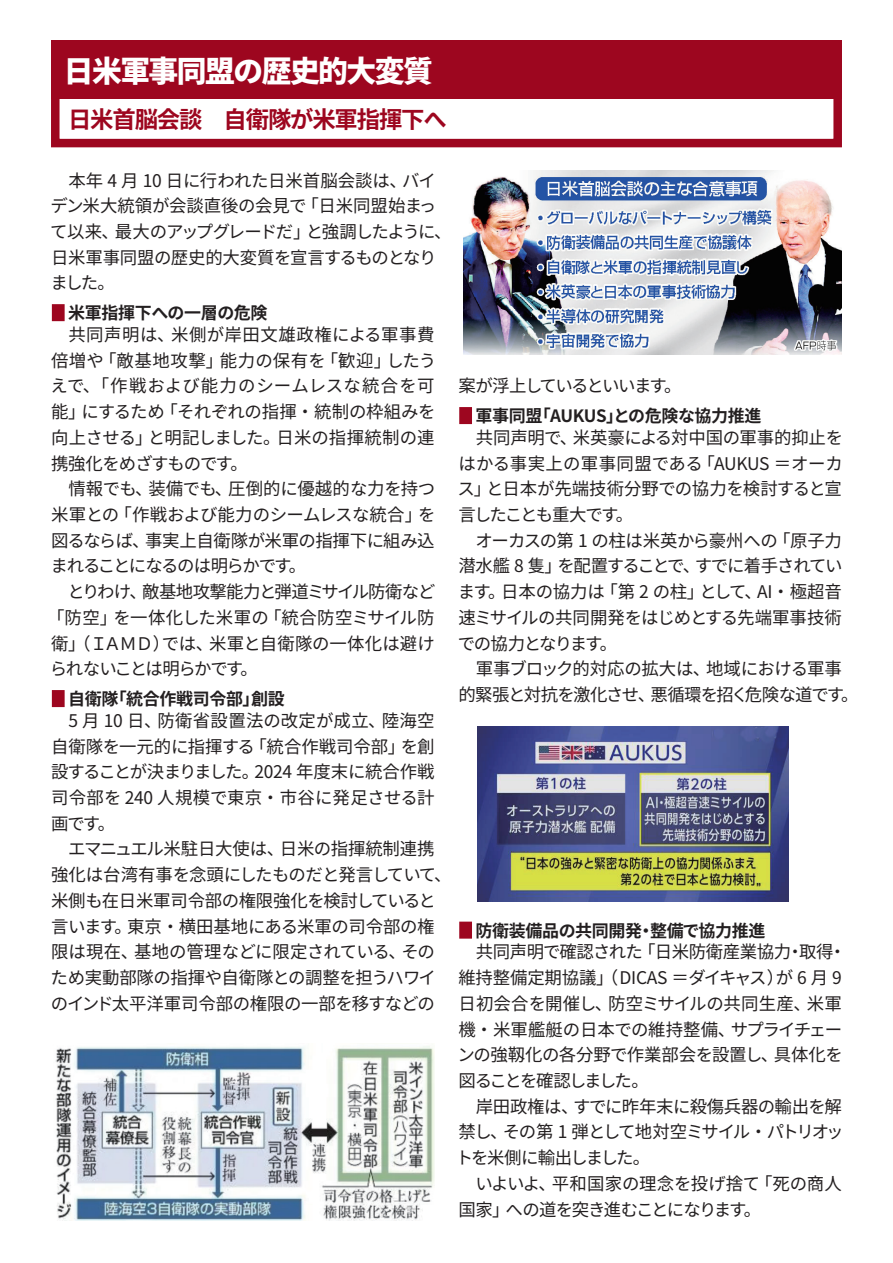
<style>
.page{position:relative;width:893px;height:1263px;background:#fff}
.page>*{position:absolute;margin:0;border:0;box-sizing:border-box;transform-origin:0 0}
.t1{font:800 29.7px "Source Han Sans JP";letter-spacing:-.05em;color:#fff}
.t2{font:700 23.4px "Source Han Sans JP";letter-spacing:-.05em;color:#9d061f}
.t3{font:17.4px/25.8px "Source Han Sans JP";letter-spacing:-.025em;color:#231f20;text-align:justify}
.t4{font:17.4px/25.8px "Source Han Sans JP";letter-spacing:-.045em;color:#231f20;text-align:center}
.t5{font:17.4px "Source Han Sans JP";letter-spacing:-.09em;color:#231f20}
.t6{font:700 16.95px "Source Han Sans JP";letter-spacing:-.02em;color:#231f20}
</style>
<div class="page">
<div style="left:51px;top:40px;width:791px;height:58px;background:#9d061f"></div>
<div style="left:51px;top:90px;width:791px;height:57px;border:9px solid #9d061f"></div>
<div style="left:52px;top:304px;width:13px;height:17px;background:#9d061f"></div>
<div style="left:52px;top:690px;width:13px;height:17px;background:#9d061f"></div>
<div style="left:459px;top:407px;width:13px;height:17px;background:#9d061f"></div>
<div style="left:459px;top:922px;width:13px;height:17px;background:#9d061f"></div>
<img style="left:463px;top:171px;width:379px;height:184px">
<img style="left:55px;top:1046px;width:380px;height:174px">
<img style="left:478px;top:726px;width:311px;height:175px">
<h1 class="t1" style="left:64px;top:54px;width:371px">日米軍事同盟の歴史的大変質</h1>
<h2 class="t2" style="left:68px;top:106px;width:380px">日米首脳会談　自衛隊が米軍指揮下へ</h2>
<p class="t3" style="left:50px;top:168px;width:403px;text-align:left;text-indent:18px">本年 4 月 10 日に行われた日米首脳会談は、バイデン米大統領が会談直後の会見で「日米同盟始まって以来、最大のアップグレードだ」と強調したように、日米軍事同盟の歴史的大変質を宣言するものとなりました。</p>
<p class="t6" style="left:68px;top:303px;width:201px">米軍指揮下への一層の危険</p>
<p class="t3" style="left:50px;top:322px;width:387px;text-indent:18px">共同声明は、米側が岸田文雄政権による軍事費倍増や「敵基地攻撃」能力の保有を「歓迎」したうえで、「作戦および能力のシームレスな統合を可能」にするため「それぞれの指揮・統制の枠組みを向上させる」と明記しました。日米の指揮統制の連携強化をめざすものです。</p>
<p class="t3" style="left:51px;top:476px;width:387px;text-indent:18px">情報でも、装備でも、圧倒的に優越的な力を持つ米軍との「作戦および能力のシームレスな統合」を図るならば、事実上自衛隊が米軍の指揮下に組み込まれることになるのは明らかです。</p>
<p class="t3" style="left:47px;top:579px;width:390px;text-indent:21px">とりわけ、敵基地攻撃能力と弾道ミサイル防衛など「防空」を一体化した米軍の「統合防空ミサイル防衛」（ＩＡＭＤ）では、米軍と自衛隊の一体化は避けられないことは明らかです。</p>
<p class="t6" style="left:68px;top:689px;width:218px">自衛隊「統合作戦司令部」創設</p>
<p class="t3" style="left:51px;top:708px;width:385px;text-indent:17px">5 月 10 日、防衛省設置法の改定が成立、陸海空自衛隊を一元的に指揮する「統合作戦司令部」を創設することが決まりました。2024 年度末に統合作戦司令部を 240 人規模で東京・市谷に発足させる計画です。</p>
<p class="t3" style="left:51px;top:836px;width:403px;text-align:left;text-indent:18px">エマニュエル米駐日大使は、日米の指揮統制連携強化は台湾有事を念頭にしたものだと発言していて、米側も在日米軍司令部の権限強化を検討していると言います。東京・横田基地にある米軍の司令部の権限は現在、基地の管理などに限定されている、そのため実動部隊の指揮や自衛隊との調整を担うハワイのインド太平洋軍司令部の権限の一部を移すなどの</p>
<p class="t5" style="left:458px;top:376px;width:225px">案が浮上しているといいます。</p>
<p class="t6" style="left:475px;top:406px;width:287px">軍事同盟「AUKUS」との危険な協力推進</p>
<p class="t3" style="left:457px;top:425px;width:387px;text-indent:18px">共同声明で、米英豪による対中国の軍事的抑止をはかる事実上の軍事同盟である「AUKUS ＝オーカス」と日本が先端技術分野での協力を検討すると宣言したことも重大です。</p>
<p class="t3" style="left:458px;top:528px;width:386px;text-indent:18px">オーカスの第 1 の柱は米英から豪州への「原子力潜水艦 8 隻」を配置することで、すでに着手されています。日本の協力は「第 2 の柱」として、AI・極超音速ミサイルの共同開発をはじめとする先端軍事技術での協力となります。</p>
<p class="t4" style="left:458px;top:656px;width:402px">軍事ブロック的対応の拡大は、地域における軍事<br>的緊張と対抗を激化させ、悪循環を招く危険な道です。</p>
<p class="t6" style="left:475px;top:921px;width:292px">防衛装備品の共同開発・整備で協力推進</p>
<p class="t3" style="left:457px;top:939px;width:390px;text-align:left;text-indent:18px">共同声明で確認された「日米防衛産業協力・取得・維持整備定期協議」（DICAS ＝ダイキャス）が 6 月 9日初会合を開催し、防空ミサイルの共同生産、米軍機・米軍艦艇の日本での維持整備、サプライチェーンの強靱化の各分野で作業部会を設置し、具体化を図ることを確認しました。</p>
<p class="t3" style="left:456px;top:1094px;width:389px;text-indent:20px">岸田政権は、すでに昨年末に殺傷兵器の輸出を解禁し、その第 1 弾として地対空ミサイル・パトリオットを米側に輸出しました。</p>
<p class="t3" style="left:458px;top:1171px;width:385px;text-indent:17px">いよいよ、平和国家の理念を投げ捨て「死の商人国家」への道を突き進むことになります。</p>
</div>
